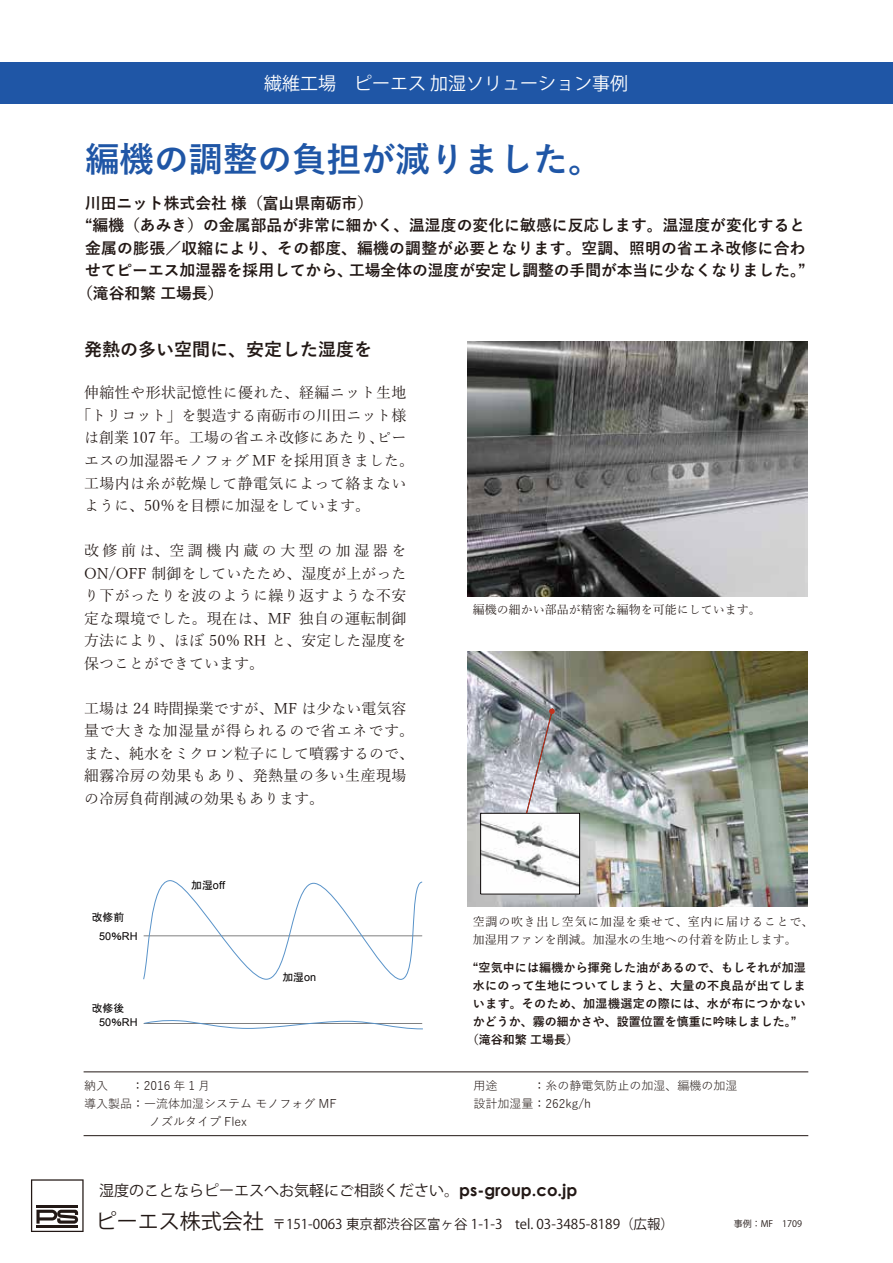
<style>
.page{position:relative;width:893px;height:1263px;background:#fff}
.page>*{position:absolute;margin:0;border:0;box-sizing:border-box;transform-origin:0 0}
.t1{font:700 34.5px "Yu Gothic";color:#1f56a6}
.t2{font:18px "Koz Go Pr 6 N";color:#fff}
.t3{font:700 18px "Yu Gothic";color:#221815}
.t4{font:700 15.75px "Yu Gothic";letter-spacing:.005em;color:#221815}
.t5{font:15px/22.5px "Yu Mincho";color:#221815;text-align:justify}
.t6{font:15px "Koz Go Pr 6 N";color:#221815}
.t7{font:15px "Yu Mincho";letter-spacing:.03em;color:#221815}
.t8{font:15px "Yu Mincho";letter-spacing:.025em;color:#221815}
.t9{font:13.5px "Koz Go Pr 6 N";color:#221815}
.t10{font:12px/18px "Yu Gothic";color:#221815}
.t11{font:700 12px "Yu Gothic";letter-spacing:.01em;color:#221815}
.t12{font:12px/18px "Yu Mincho";letter-spacing:.03em;color:#221815}
.t13{font:700 12px "Yu Gothic";letter-spacing:.03em;color:#221815}
.t14{font:700 12px "Yu Gothic";letter-spacing:.035em;color:#221815}
.t15{font:12px "Yu Mincho";color:#221815}
.t16{font:10.8px "Arial";color:#040000}
.t17{font:10.8px "MS Gothic";color:#040000}
.t18{font:9px "Koz Go Pr 6 N";color:#221815}
.s1{font-family:"MS Gothic"}
.s2{font-family:"Arial"}
.s3{font-family:"Century Gothic";font-weight:700;font-size:16.5px}
.s4{font-size:21px}
</style>
<div class="page">
<svg style="left:31px;top:1179px;width:53px;height:53px"></svg>
<hr style="left:36px;top:1225px;width:42px;height:2px;background:#221815">
<hr style="left:36px;top:1206px;width:42px;height:2px;background:#221815">
<div style="left:0;top:63px;width:893px;height:41px;background:#1f56a6"></div>
<img style="left:468px;top:341px;width:340px;height:256px">
<img style="left:468px;top:652px;width:340px;height:255px">
<img style="left:482px;top:815px;width:96px;height:77px">
<div style="left:480px;top:813px;width:100px;height:81px;border:1px solid #040000"></div>
<svg style="left:526px;top:708px;width:29px;height:106px;background:#afaeb3"></svg>
<svg style="left:143px;top:880px;width:280px;height:100px"></svg>
<svg style="left:143px;top:1020px;width:280px;height:10px"></svg>
<hr style="left:84px;top:1071px;width:724px;height:1px;background:#221815">
<hr style="left:84px;top:1135px;width:724px;height:1px;background:#221815">
<p class="t2" style="left:264px;top:73px;width:366px">繊維工場　ピーエス 加湿ソリューション事例</p>
<h1 class="t1" style="left:85px;top:140px;width:519px">編機の調整の負担が減りました。</h1>
<p class="t4" style="left:85px;top:194px;width:289px">川田ニット株式会社 様（富山県南砺市）</p>
<p class="t4" style="left:85px;top:217px;width:722px">“編機（あみき）の金属部品が非常に細かく、温湿度の変化に敏感に反応します。温湿度が変化すると</p>
<p class="t4" style="left:85px;top:239px;width:722px">金属の膨張／収縮により、その都度、編機の調整が必要となります。空調、照明の省エネ改修に合わ</p>
<p class="t4" style="left:85px;top:262px;width:722px">せてピーエス加湿器を採用してから、工場全体の湿度が安定し調整の手間が本当に少なくなりました。”</p>
<p class="t4" style="left:77px;top:284px;width:148px">（滝谷和繁 工場長）</p>
<p class="t3" style="left:84px;top:339px;width:289px">発熱の多い空間に、安定した湿度を</p>
<p class="t7" style="left:84px;top:379px;width:324px">伸縮性や形状記憶性に優れた、経編ニット生地</p>
<p class="t5" style="left:76px;top:403px;width:331px">「トリコット」を製造する南砺市の川田ニット様</p>
<p class="t5" style="left:84px;top:425px;width:324px">は創業 107 年。工場の省エネ改修にあたり、ピー</p>
<p class="t5" style="left:84px;top:448px;width:331px">エスの加湿器モノフォグ MF を採用頂きました。</p>
<p class="t8" style="left:84px;top:469px;width:324px">工場内は糸が乾燥して静電気によって絡まない</p>
<p class="t5" style="left:84px;top:493px;width:288px">ように、50％を目標に加湿をしています。</p>
<p class="t5" style="left:84px;top:538px;width:324px">改修前は、空調機内蔵の大型の加湿器をON/OFF 制御をしていたため、湿度が上がったり下がったりを波のように繰り返すような不安定な環境でした。現在は、MF 独自の運転制御方法により、ほぼ 50％ RH と、安定した湿度を保つことができています。</p>
<p class="t5" style="left:84px;top:695px;width:332px;text-align:left">工場は 24 時間操業ですが、MF は少ない電気容量で大きな加湿量が得られるので省エネです。また、純水をミクロン粒子にして噴霧するので、細霧冷房の効果もあり、発熱量の多い生産現場の冷房負荷削減の効果もあります。</p>
<p class="t17" style="left:92px;top:912px;width:34px">改修前</p>
<p class="t16" style="left:99px;top:928px;width:40px">50<span class="s1">％</span>RH</p>
<p class="t17" style="left:92px;top:1002px;width:34px">改修後</p>
<p class="t16" style="left:99px;top:1014px;width:40px">50<span class="s1">％</span>RH</p>
<p class="t16" style="left:191px;top:877px;width:35px"><span class="s1">加湿</span>off</p>
<p class="t17" style="left:282px;top:972px;width:35px">加湿<span class="s2">on</span></p>
<p class="t10" style="left:84px;top:1075px;width:25px">納入</p>
<p class="t10" style="left:132px;top:1075px;width:80px">：2016 年 1 月</p>
<p class="t10" style="left:84px;top:1093px;width:254px">導入製品：一流体加湿システム モノフォグ MF</p>
<p class="t10" style="left:125px;top:1111px;width:124px">　　ノズルタイプ Flex</p>
<p class="t15" style="left:473px;top:599px;width:289px">編機の細かい部品が精密な編物を可能にしています。</p>
<p class="t12" style="left:473px;top:911px;width:342px">空調の吹き出し空気に加湿を乗せて、室内に届けることで、加湿用ファンを削減。加湿水の生地への付着を防止します。</p>
<p class="t11" style="left:473px;top:961px;width:335px">“空気中には編機から揮発した油があるので、もしそれが加湿</p>
<p class="t13" style="left:473px;top:979px;width:334px">水にのって生地についてしまうと、大量の不良品が出てしま</p>
<p class="t14" style="left:473px;top:997px;width:335px">います。そのため、加湿機選定の際には、水が布につかない</p>
<p class="t11" style="left:473px;top:1015px;width:325px">かどうか、霧の細かさや、設置位置を慎重に吟味しました。”</p>
<p class="t11" style="left:467px;top:1033px;width:113px">（滝谷和繁 工場長）</p>
<p class="t10" style="left:473px;top:1075px;width:266px;text-indent:60px">：糸の静電気防止の加湿、編機の加湿設計加湿量：262kg/h</p>
<p class="t10" style="left:473px;top:1075px;width:25px">用途</p>
<p class="t6" style="left:99px;top:1181px;width:480px">湿度のことならピーエスへお気軽にご相談ください。<span class="s3">ps-group.co.jp</span></p>
<p class="t9" style="left:96px;top:1216px;width:580px"><span class="s4">ピーエス株式会社</span> 〒151-0063 東京都渋谷区富ヶ谷 1-1-3 tel. 03-3485-8189（広報）</p>
<p class="t18" style="left:734px;top:1219px;width:70px">事例：MF　1709</p>
</div>
